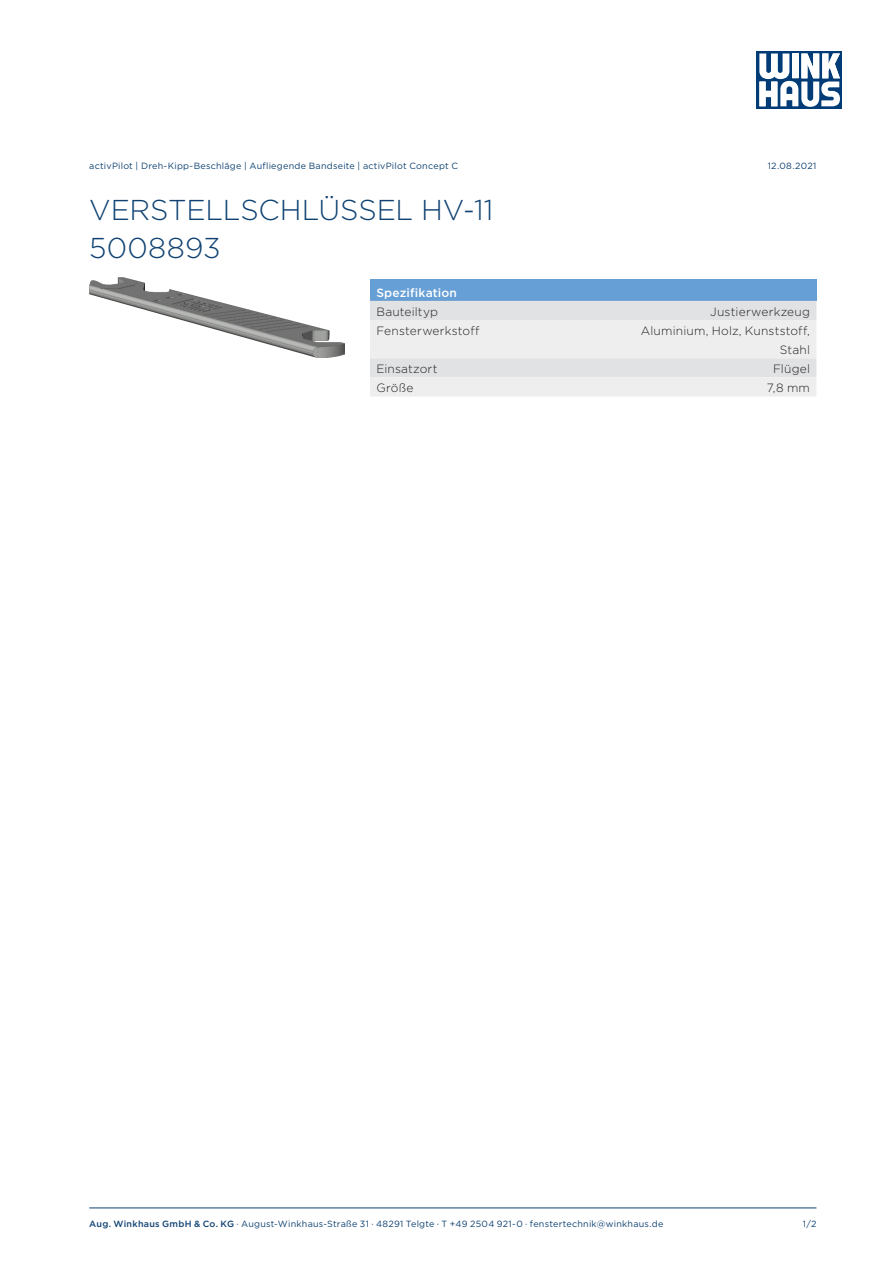
<style>
.page{position:relative;width:893px;height:1263px;background:#fff}
.page>*{position:absolute;margin:0;border:0;box-sizing:border-box;transform-origin:0 0}
.Headline{font:300 28.65px/38.2px "Gotham";letter-spacing:-.005em;color:#0f4272}
.Datenzelle_rechts{font:300 12px/19.2px "Gotham";letter-spacing:.015em;color:#231f20;text-align:right}
.Datenzelle_links{font:300 12px "Gotham";letter-spacing:.015em;color:#231f20}
.Headerzelle{font:500 12px "Gotham";letter-spacing:.015em;color:#fff}
.Fußzeile{font:9px "Gotham";letter-spacing:.025em;color:#0f4272}
.Kopfzeile{font:9px "Gotham";letter-spacing:.025em;color:#0f4272}
.s1{font-weight:500}
</style>
<div class="page">
<div style="left:757px;top:51px;width:85px;height:58px;background:#013c77"></div>
<svg style="left:759px;top:53px;width:81px;height:54px"></svg>
<hr style="left:89px;top:1208px;width:727px;height:1px;background:#0f4272">
<img style="left:89px;top:277px;width:255px;height:81px">
<div style="left:370px;top:280px;width:446px;height:21px;background:#669fd5"></div>
<svg style="left:370px;top:301px;width:446px;height:95px;background:#e8e9ea"></svg>
<p class="Kopfzeile" style="left:89px;top:160px;width:370px">activPilot | Dreh-Kipp-Beschläge | Aufliegende Bandseite | activPilot Concept C</p>
<p class="Kopfzeile" style="left:768px;top:160px;width:50px">12.08.2021</p>
<p class="Headline" style="left:89px;top:190px;width:406px">VERSTELLSCHLÜSSEL HV-11<br>5008893</p>
<p class="Headerzelle" style="left:376px;top:284px;width:82px">Spezifikation</p>
<p class="Datenzelle_links" style="left:376px;top:304px;width:63px">Bauteiltyp</p>
<p class="Datenzelle_rechts" style="left:710px;top:302px;width:101px">Justierwerkzeug</p>
<p class="Datenzelle_links" style="left:376px;top:323px;width:105px">Fensterwerkstoff</p>
<p class="Datenzelle_rechts" style="left:641px;top:321px;width:171px">Aluminium, Holz, Kunststoff,<br>Stahl</p>
<p class="Datenzelle_links" style="left:376px;top:361px;width:63px">Einsatzort</p>
<p class="Datenzelle_rechts" style="left:773px;top:359px;width:39px">Flügel</p>
<p class="Datenzelle_links" style="left:376px;top:380px;width:39px">Größe</p>
<p class="Datenzelle_rechts" style="left:767px;top:378px;width:45px">7,8 mm</p>
<p class="Fußzeile" style="left:89px;top:1218px;width:576px"><span class="s1">Aug. Winkhaus GmbH &amp; Co. KG</span> ∙ August-Winkhaus-Straße 31 ∙ 48291 Telgte ∙ T +49 2504 921-0 ∙ fenstertechnik@winkhaus.de</p>
<p class="Fußzeile" style="left:803px;top:1218px;width:15px">1/2</p>
</div>
